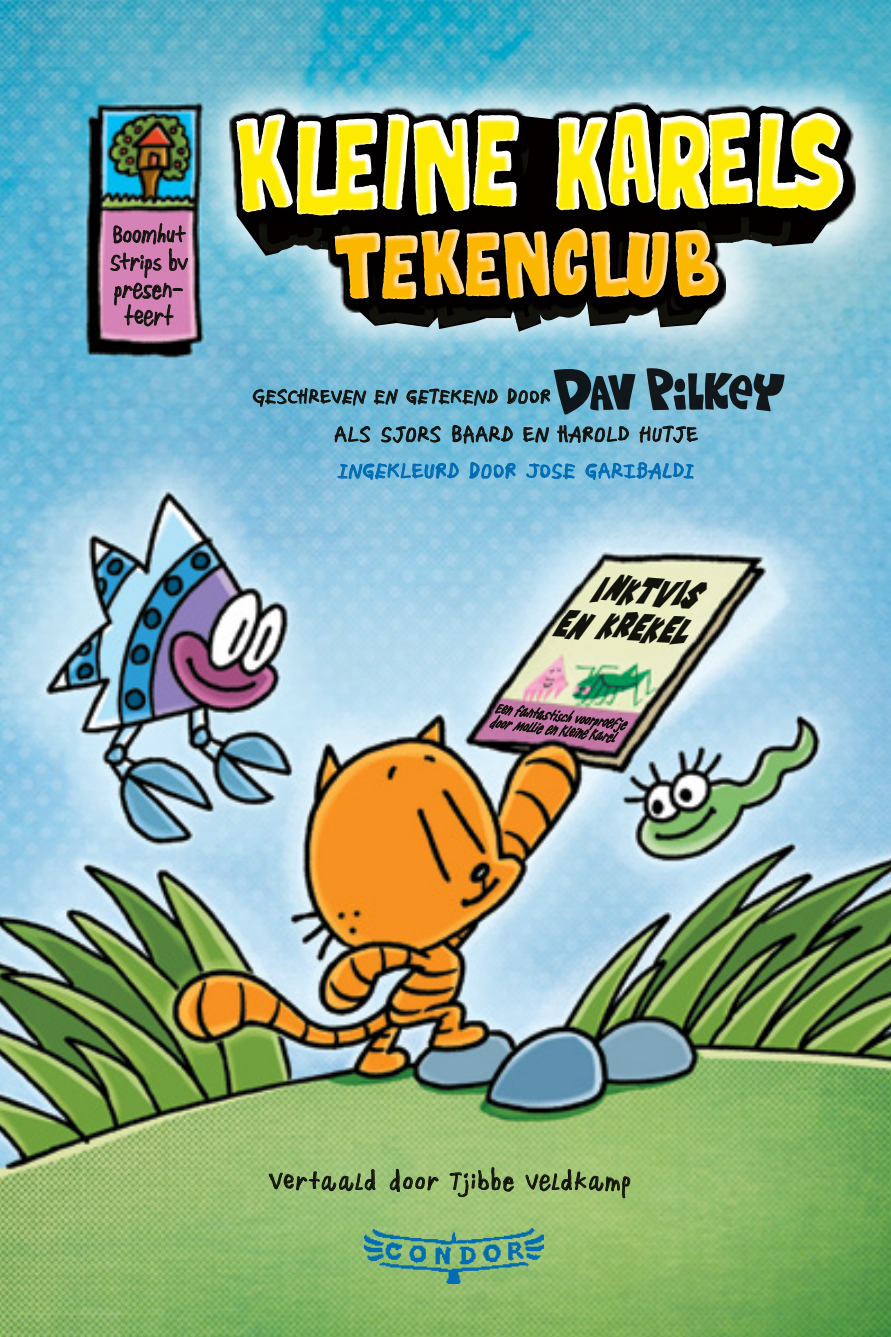
<style>
.page{position:relative;width:891px;height:1337px;background:#fff}
.page>*{position:absolute;margin:0;border:0;box-sizing:border-box;transform-origin:0 0}
.ATA_Head{font:italic 36px "Super Mario Galaxy";color:#12120d;scale:.66 1}
.t1{font:29.25px "Pilky 2018";color:#12120d}
.Paragraph_Style_1{font:28.8px/27.2px "Pilky";letter-spacing:-.05em;color:#12120d;text-align:center;scale:.9 1}
.t2{font:27px "Pilky 2018";letter-spacing:.01em;color:#006cb4}
.t3{font:27px "Pilky 2018";letter-spacing:.01em;color:#12120d}
.t4{font:24.75px "Pilky 2018";letter-spacing:.01em;color:#12120d}
.PLAT_19{font:italic 18.22px "Pilky 2018";color:#12120d;scale:.7 1}
</style>
<div class="page">
<img style="left:0;top:0;width:891px;height:1336px">
<img style="left:365px;top:1227px;width:178px;height:56px">
<svg style="left:269px;top:1168px;width:107px;height:29px;background:#85a564"></svg>
<svg style="left:389px;top:1169px;width:49px;height:23px"></svg>
<svg style="left:449px;top:1167px;width:65px;height:30px;background:#86a363"></svg>
<svg style="left:526px;top:1168px;width:104px;height:30px;background:#87a461"></svg>
<svg style="left:488px;top:704px;width:141px;height:39px;background:#8d5e78"></svg>
<img style="left:187px;top:56px;width:46px;height:228px">
<svg style="left:233px;top:13px;width:658px;height:473px;background:#76a49f"></svg>
<svg style="left:331px;top:225px;width:389px;height:77px;background:#91701e"></svg>
<svg style="left:110px;top:223px;width:78px;height:106px;background:#b26e98"></svg>
<p class="Paragraph_Style_1" style="left:110px;top:221px;width:89px">Boomhut<br>Strips bv presen&shy;teert</p>
<p class="t4" style="left:252px;top:380px;width:300px">GESCHREVEN EN GETEKEND DOOR</p>
<p class="t3" style="left:333px;top:416px;width:366px">ALS SJORS BAARD EN HAROLD HUTJE</p>
<p class="t2" style="left:338px;top:452px;width:358px">INGEKLEURD DOOR JOSE GARIBALDI</p>
<p class="ATA_Head" style="left:590px;top:572px;width:161px;rotate:3deg">Inktvis</p>
<p class="ATA_Head" style="left:552px;top:605px;width:203px;rotate:3deg">en Krekel</p>
<p class="PLAT_19" style="left:496px;top:696px;width:190px;rotate:7deg">Een fantastisch voorproefje</p>
<p class="PLAT_19" style="left:490px;top:709px;width:183px;rotate:7deg">door Mollie en Kleine Karel</p>
<p class="t1" style="left:268px;top:1161px;width:365px">Vertaald door Tjibbe Veldkamp</p>
</div>
